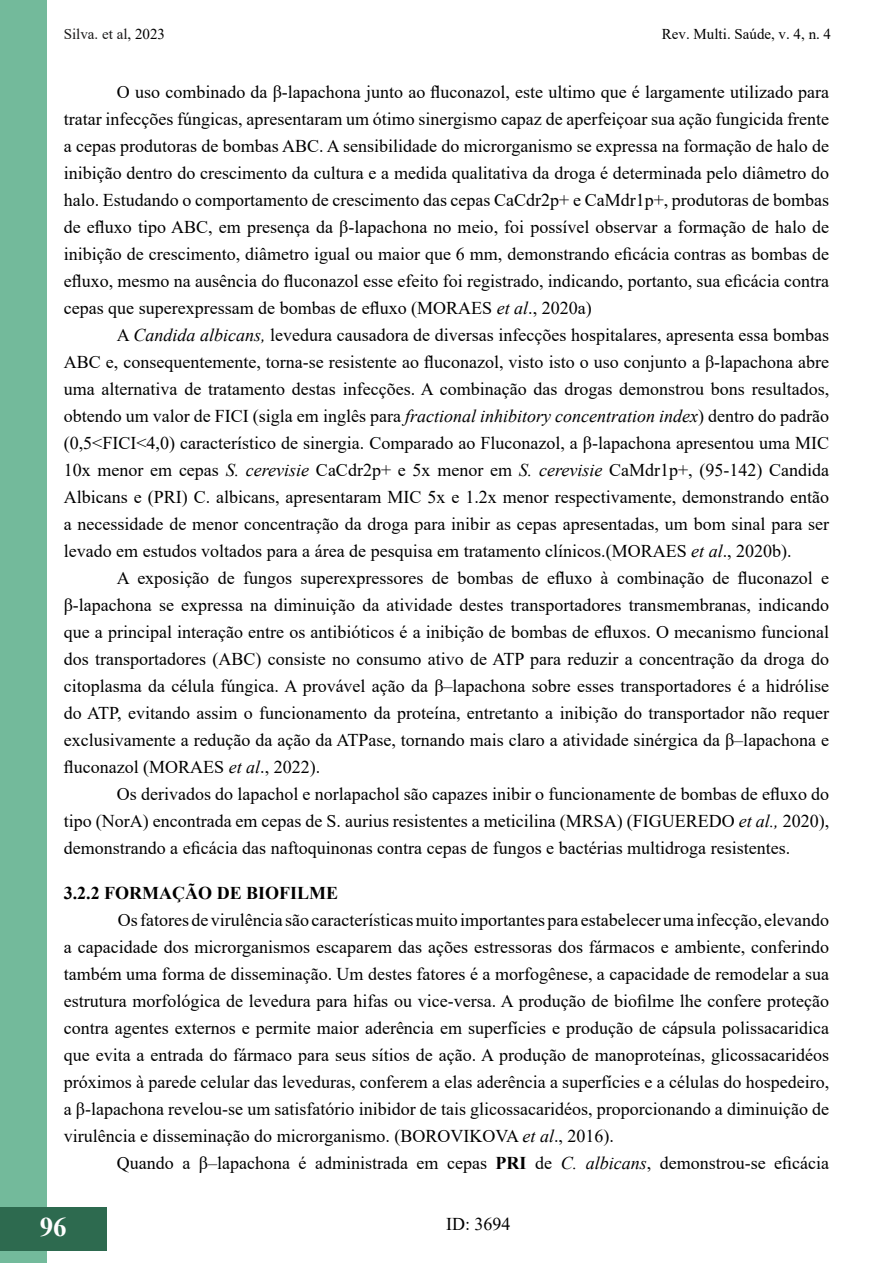
<style>
.page{position:relative;width:893px;height:1263px;background:#fff}
.page>*{position:absolute;margin:0;border:0;box-sizing:border-box;transform-origin:0 0}
.t1{font:700 27px "Times New Roman";color:#fff}
.t2{font:18px/27px "Times New Roman";color:#000;text-align:justify}
.t3{font:700 18px "Times New Roman";color:#000}
.t4{font:15px "Times New Roman";color:#000}
.t5{font:15px "Times New Roman";color:#181717}
.s1{color:#000}
.s2{font-style:italic}
.s3{font-weight:700}
</style>
<div class="page">
<div style="left:0;top:0;width:47px;height:1262px;background:#73ba9b"></div>
<hr style="left:892px;top:1207px;width:1px;height:43px;background:#2d6a4f">
<div style="left:0;top:1207px;width:106px;height:43px;background:#2d6a4f"></div>
<p class="t5" style="left:64px;top:24px;width:103px">Silva. et al<span class="s1">, 2023</span></p>
<p class="t4" style="left:662px;top:24px;width:171px">Rev. Multi. Saúde, v. 4, n. 4</p>
<p class="t2" style="left:64px;top:77px;width:767px;text-indent:53px">O uso combinado da β-lapachona junto ao fluconazol, este ultimo que é largamente utilizado para tratar infecções fúngicas, apresentaram um ótimo sinergismo capaz de aperfeiçoar sua ação fungicida frente a cepas produtoras de bombas ABC. A sensibilidade do microrganismo se expressa na formação de halo de inibição dentro do crescimento da cultura e a medida qualitativa da droga é determinada pelo diâmetro do halo. Estudando o comportamento de crescimento das cepas CaCdr2p+ e CaMdr1p+, produtoras de bombas de efluxo tipo ABC, em presença da β-lapachona no meio, foi possível observar a formação de halo de inibição de crescimento, diâmetro igual ou maior que 6 mm, demonstrando eficácia contras as bombas de efluxo, mesmo na ausência do fluconazol esse efeito foi registrado, indicando, portanto, sua eficácia contra cepas que superexpressam de bombas de efluxo (MORAES <span class="s2">et al</span>., 2020a)</p>
<p class="t2" style="left:64px;top:320px;width:767px;text-indent:53px">A <span class="s2">Candida albicans,</span> levedura causadora de diversas infecções hospitalares, apresenta essa bombas ABC e, consequentemente, torna-se resistente ao fluconazol, visto isto o uso conjunto a β-lapachona abre uma alternativa de tratamento destas infecções. A combinação das drogas demonstrou bons resultados, obtendo um valor de FICI (sigla em inglês para <span class="s2">fractional inhibitory concentration index</span>) dentro do padrão (0,5&lt;FICI&lt;4,0) característico de sinergia. Comparado ao Fluconazol, a β-lapachona apresentou uma MIC 10x menor em cepas <span class="s2">S. cerevisie</span> CaCdr2p+ e 5x menor em <span class="s2">S. cerevisie</span> CaMdr1p+, (95-142) Candida Albicans e (PRI) C. albicans, apresentaram MIC 5x e 1.2x menor respectivamente, demonstrando então a necessidade de menor concentração da droga para inibir as cepas apresentadas, um bom sinal para ser levado em estudos voltados para a área de pesquisa em tratamento clínicos.(MORAES <span class="s2">et al</span>., 2020b).</p>
<p class="t2" style="left:64px;top:563px;width:767px;text-indent:53px">A exposição de fungos superexpressores de bombas de efluxo à combinação de fluconazol e β-lapachona se expressa na diminuição da atividade destes transportadores transmembranas, indicando que a principal interação entre os antibióticos é a inibição de bombas de efluxos. O mecanismo funcional dos transportadores (ABC) consiste no consumo ativo de ATP para reduzir a concentração da droga do citoplasma da célula fúngica. A provável ação da β–lapachona sobre esses transportadores é a hidrólise do ATP, evitando assim o funcionamento da proteína, entretanto a inibição do transportador não requer exclusivamente a redução da ação da ATPase, tornando mais claro a atividade sinérgica da β–lapachona e fluconazol (MORAES <span class="s2">et al</span>., 2022).</p>
<p class="t2" style="left:64px;top:779px;width:767px;text-indent:53px">Os derivados do lapachol e norlapachol são capazes inibir o funcionamente de bombas de efluxo do tipo (NorA) encontrada em cepas de S. aurius resistentes a meticilina (MRSA) (FIGUEREDO <span class="s2">et al.,</span> 2020), demonstrando a eficácia das naftoquinonas contra cepas de fungos e bactérias multidroga resistentes.</p>
<p class="t3" style="left:64px;top:880px;width:276px">3.2.2 FORMAÇÃO DE BIOFILME</p>
<p class="t2" style="left:64px;top:905px;width:767px;text-indent:54px">Os fatores de virulência são características muito importantes para estabelecer uma infecção, elevando a capacidade dos microrganismos escaparem das ações estressoras dos fármacos e ambiente, conferindo também uma forma de disseminação. Um destes fatores é a morfogênese, a capacidade de remodelar a sua estrutura morfológica de levedura para hifas ou vice-versa. A produção de biofilme lhe confere proteção contra agentes externos e permite maior aderência em superfícies e produção de cápsula polissacaridica que evita a entrada do fármaco para seus sítios de ação. A produção de manoproteínas, glicossacaridéos próximos à parede celular das leveduras, conferem a elas aderência a superfícies e a células do hospedeiro, a β-lapachona revelou-se um satisfatório inibidor de tais glicossacaridéos, proporcionando a diminuição de virulência e disseminação do microrganismo. (BOROVIKOVA <span class="s2">et al</span>., 2016).</p>
<p class="t2" style="left:117px;top:1148px;width:714px">Quando a β–lapachona é administrada em cepas <span class="s3">PRI</span> de <span class="s2">C. albicans</span>, demonstrou-se eficácia</p>
<h1 class="t1" style="left:40px;top:1207px;width:28px">96</h1>
<p class="t2" style="left:446px;top:1210px;width:66px">ID: 3694</p>
</div>
